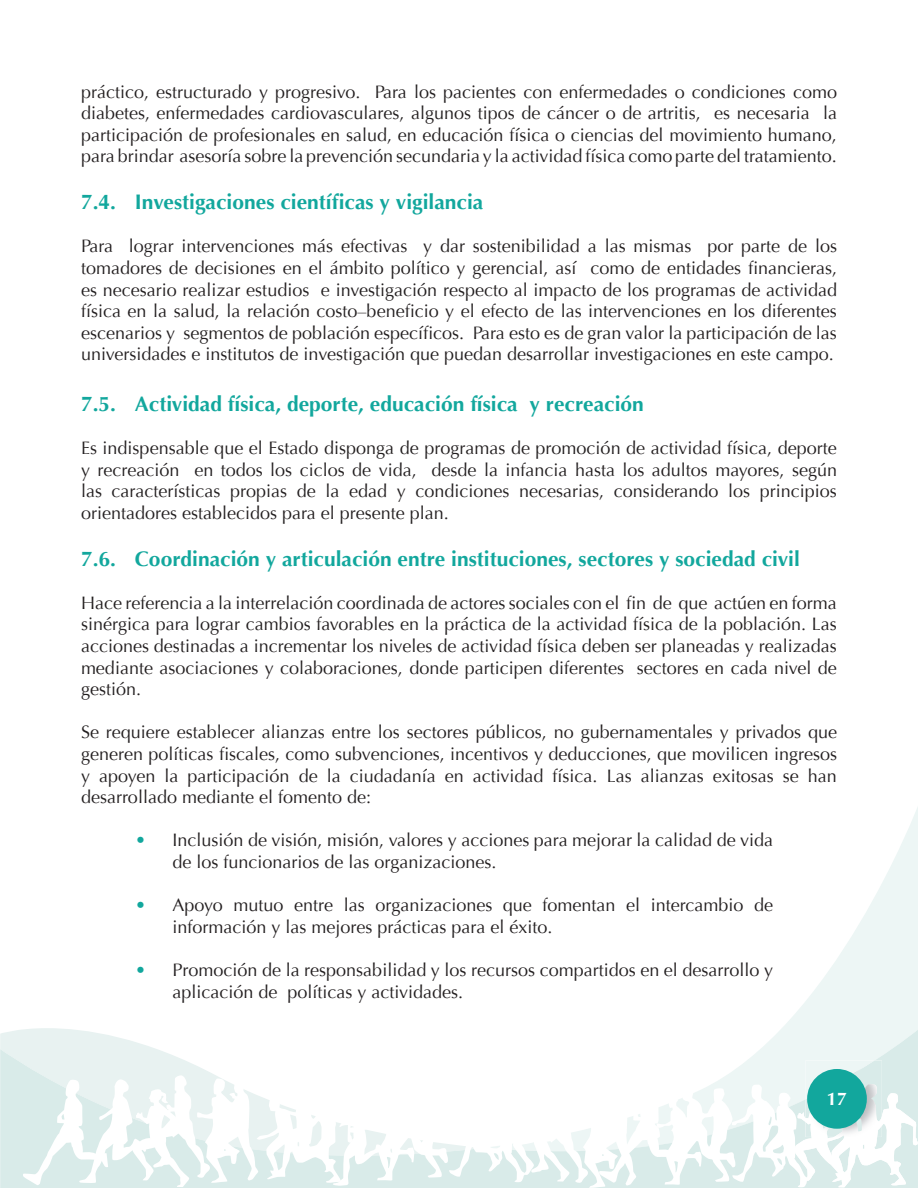
<style>
.page{position:relative;width:918px;height:1188px;background:#fff}
.page>*{position:absolute;margin:0;border:0;box-sizing:border-box;transform-origin:0 0}
.t1{font:700 21px "Optima";color:#12a79d}
.t2{font:18px/21.6px "Optima";color:#231f20;text-align:justify}
.t3{font:700 18px "Optima";color:#fff}
.s1{color:#12a79d}
</style>
<div class="page">
<svg style="left:781px;top:807px;width:137px;height:223px"></svg>
<svg style="left:0;top:1030px;width:918px;height:158px"></svg>
<img style="left:805px;top:1061px;width:77px;height:14px">
<svg style="left:23px;top:1075px;width:895px;height:113px"></svg>
<img style="left:834px;top:1084px;width:48px;height:53px">
<div style="left:807px;top:1069px;width:60px;height:60px;background:#12a79d;border-radius:50%"></div>
<p class="t2" style="left:81px;top:81px;width:758px">práctico, estructurado y progresivo. Para los pacientes con enfermedades o condiciones como diabetes, enfermedades cardiovasculares, algunos tipos de cáncer o de artritis, es necesaria la participación de profesionales en salud, en educación física o ciencias del movimiento humano, para brindar asesoría sobre la prevención secundaria y la actividad física como parte del tratamiento.</p>
<p class="t1" style="left:81px;top:190px;width:404px">7.4. Investigaciones científicas y vigilancia</p>
<p class="t2" style="left:81px;top:236px;width:758px">Para lograr intervenciones más efectivas y dar sostenibilidad a las mismas por parte de los tomadores de decisiones en el ámbito político y gerencial, así como de entidades financieras, es necesario realizar estudios e investigación respecto al impacto de los programas de actividad física en la salud, la relación costo–beneficio y el efecto de las intervenciones en los diferentes escenarios y segmentos de población específicos. Para esto es de gran valor la participación de las universidades e institutos de investigación que puedan desarrollar investigaciones en este campo.</p>
<p class="t1" style="left:81px;top:391px;width:564px">7.5. Actividad física, deporte, educación física y recreación</p>
<p class="t2" style="left:81px;top:437px;width:758px">Es indispensable que el Estado disponga de programas de promoción de actividad física, deporte y recreación en todos los ciclos de vida, desde la infancia hasta los adultos mayores, según las características propias de la edad y condiciones necesarias, considerando los principios orientadores establecidos para el presente plan.</p>
<p class="t1" style="left:81px;top:546px;width:720px">7.6. Coordinación y articulación entre instituciones, sectores y sociedad civil</p>
<p class="t2" style="left:81px;top:592px;width:757px">Hace referencia a la interrelación coordinada de actores sociales con el fin de que actúen en forma sinérgica para lograr cambios favorables en la práctica de la actividad física de la población. Las acciones destinadas a incrementar los niveles de actividad física deben ser planeadas y realizadas mediante asociaciones y colaboraciones, donde participen diferentes sectores en cada nivel de gestión.</p>
<p class="t2" style="left:81px;top:722px;width:758px">Se requiere establecer alianzas entre los sectores públicos, no gubernamentales y privados que generen políticas fiscales, como subvenciones, incentivos y deducciones, que movilicen ingresos y apoyen la participación de la ciudadanía en actividad física. Las alianzas exitosas se han desarrollado mediante el fomento de:</p>
<p class="t2" style="left:172px;top:830px;width:602px;text-indent:-37px"><span class="s1">•</span> Inclusión de visión, misión, valores y acciones para mejorar la calidad de vida de los funcionarios de las organizaciones.</p>
<p class="t2" style="left:172px;top:894px;width:602px;text-indent:-37px"><span class="s1">•</span> Apoyo mutuo entre las organizaciones que fomentan el intercambio de información y las mejores prácticas para el éxito.</p>
<p class="t2" style="left:172px;top:959px;width:602px;text-indent:-37px"><span class="s1">•</span> Promoción de la responsabilidad y los recursos compartidos en el desarrollo y aplicación de políticas y actividades.</p>
<p class="t3" style="left:827px;top:1089px;width:22px">17</p>
</div>
